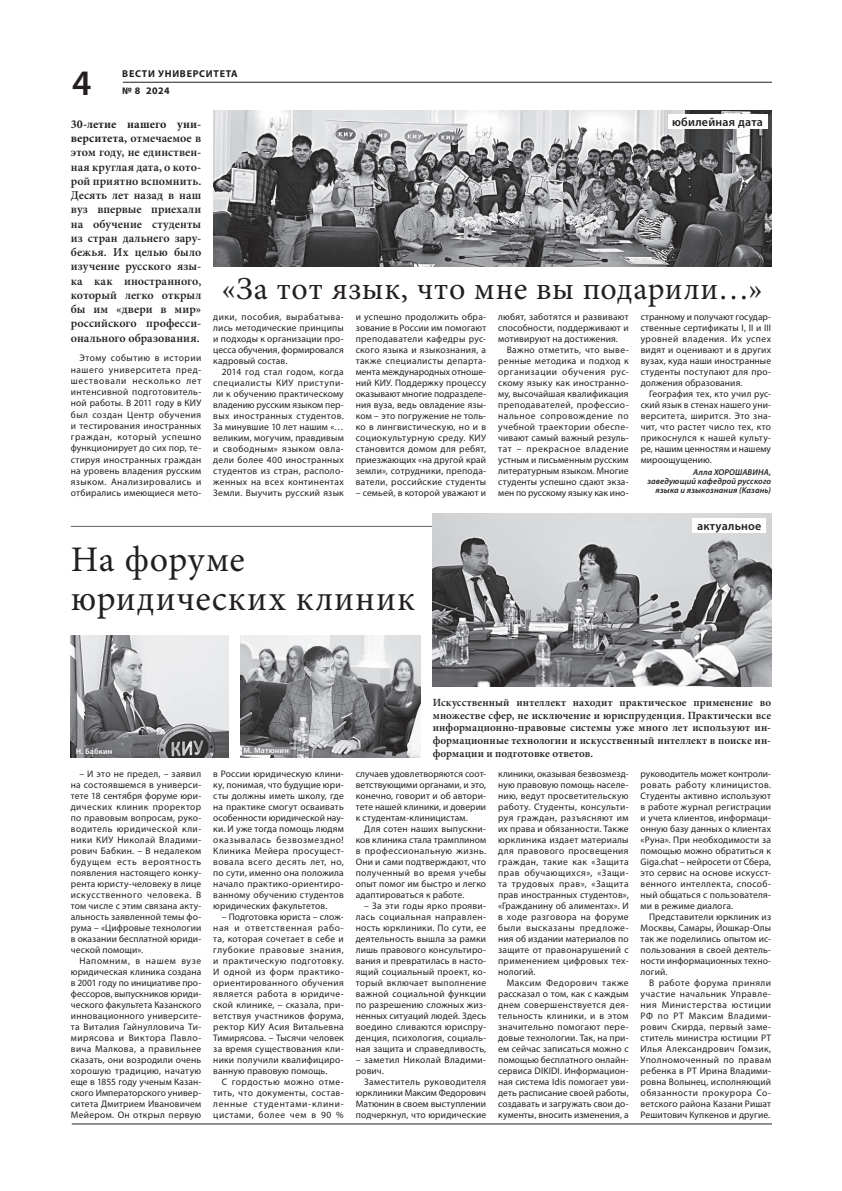
<style>
.page{position:relative;width:842px;height:1191px;background:#fff}
.page>*{position:absolute;margin:0;border:0;box-sizing:border-box;transform-origin:0 0}
.t1{font:36px/39px "Minion Pro";letter-spacing:.025em;color:#231f20}
.t2{font:600 36px "Myriad Pro";color:#231f20}
.t3{font:32px "Minion Pro";letter-spacing:.02em;color:#231f20}
.t4{font:600 12px/14.2px "Minion Pro";letter-spacing:.01em;color:#231f20;text-align:justify}
.t5{font:600 12px "Myriad Pro";letter-spacing:.02em;color:#231f20}
.t6{font:600 11px/12.7px "Minion Pro";letter-spacing:.01em;color:#231f20;text-align:justify}
.t7{font:700 10px "Myriad Pro";letter-spacing:.07em;color:#231f20}
.t8{font:9.5px/11px "Myriad Pro";letter-spacing:.015em;color:#231f20;text-align:justify}
.t9{font:9.5px/11px "Myriad Pro";letter-spacing:.035em;color:#231f20}
.t10{font:italic 600 8.5px/9px "Myriad Pro";letter-spacing:.015em;color:#231f20;text-align:right}
.t11{font:600 8px "Myriad Pro";letter-spacing:.02em;color:#fff}
.s1{font-weight:700}
</style>
<div class="page">
<svg style="left:122px;top:81px;width:53px;height:2px"></svg>
<hr style="left:123px;top:82px;width:649px;height:1px;background:#231f20">
<hr style="left:72px;top:1123px;width:700px;height:1px;background:#231f20">
<img style="left:71px;top:635px;width:158px;height:122px">
<hr style="left:71px;top:526px;width:700px;height:1px;background:#636366">
<img style="left:433px;top:513px;width:338px;height:173px">
<img style="left:213px;top:111px;width:558px;height:155px">
<div style="left:668px;top:114px;width:99px;height:15px;background:#fff"></div>
<div style="left:692px;top:518px;width:74px;height:14px;background:#fff"></div>
<img style="left:241px;top:635px;width:180px;height:122px">
<div style="left:242px;top:747px;width:48px;height:7px;background:#87898c"></div>
<h1 class="t2" style="left:72px;top:60px;width:21px">4</h1>
<p class="t7" style="left:122px;top:68px;width:117px">Вести университета</p>
<p class="t7" style="left:122px;top:85px;width:49px">№ 8 2024</p>
<p class="t4" style="left:71px;top:117px;width:132px"><span class="s1">30-летие нашего уни&shy;верситета,</span> отмечаемое в этом году, не единствен&shy;ная круглая дата, о кото&shy;рой приятно вспомнить.<br>Десять лет назад в наш вуз впервые приехали на обучение студенты из стран дальнего зару&shy;бежья. Их целью было изучение русского язы&shy;ка как иностранного, который легко открыл бы им «двери в мир» российского професси&shy;онального образования.</p>
<p class="t8" style="left:71px;top:352px;width:132px;text-indent:9px">Этому событию в истории нашего университета пред&shy;шествовали несколько лет интенсивной подготовитель&shy;ной работы. В 2011 году в КИУ был создан Центр обучения и тестирования иностранных граждан, который успешно функционирует до сих пор, те&shy;стируя иностранных граждан на уровень владения русским языком. Анализировались и отбирались имеющиеся мето-</p>
<p class="t5" style="left:672px;top:114px;width:92px">юбилейная дата</p>
<h2 class="t3" style="left:222px;top:267px;width:543px">«За тот язык, что мне вы подарили…»</h2>
<p class="t8" style="left:213px;top:311px;width:132px">дики, пособия, вырабатыва&shy;лись методические принципы и подходы к организации про&shy;цесса обучения, формировался кадровый состав.</p>
<p class="t8" style="left:213px;top:366px;width:132px;text-indent:9px">2014 год стал годом, когда специалисты КИУ приступи&shy;ли к обучению практическому владению русским языком пер&shy;вых иностранных студентов.<br>За минувшие 10 лет нашим «… великим, могучим, правдивым и свободным» языком овла&shy;дели более 400 иностранных студентов из стран, располо&shy;женных на всех континентах Земли. Выучить русский язык</p>
<p class="t8" style="left:356px;top:311px;width:132px">и успешно продолжить обра&shy;зование в России им помогают преподаватели кафедры рус&shy;ского языка и языкознания, а также специалисты департа&shy;мента международных отноше&shy;ний КИУ. Поддержку процессу оказывают многие подразделе&shy;ния вуза, ведь овладение язы&shy;ком – это погружение не толь&shy;ко в лингвистическую, но и в социокультурную среду. КИУ становится домом для ребят, приезжающих «на другой край земли», сотрудники, препода&shy;ватели, российские студенты</p>
<p class="t8" style="left:356px;top:487px;width:132px">– семьей, в которой уважают и</p>
<p class="t8" style="left:498px;top:311px;width:132px">любят, заботятся и развивают способности, поддерживают и мотивируют на достижения.</p>
<p class="t8" style="left:498px;top:344px;width:132px;text-indent:9px">Важно отметить, что выве&shy;ренные методика и подход к организации обучения рус&shy;скому языку как иностранно&shy;му, высочайшая квалификация преподавателей, профессио&shy;нальное сопровождение по учебной траектории обеспе&shy;чивают самый важный резуль&shy;тат – прекрасное владение устным и письменным русским литературным языком. Многие студенты успешно сдают экза&shy;мен по русскому языку как ино-</p>
<p class="t8" style="left:641px;top:311px;width:132px">странному и получают государ&shy;ственные сертификаты I, II и III уровней владения. Их успех видят и оценивают и в других вузах, куда наши иностранные студенты поступают для про&shy;должения образования.</p>
<p class="t8" style="left:641px;top:388px;width:132px;text-indent:9px">География тех, кто учил рус&shy;ский язык в стенах нашего уни&shy;верситета, ширится. Это зна&shy;чит, что растет число тех, кто прикоснулся к нашей культу&shy;ре, нашим ценностям и нашему мироощущению.</p>
<p class="t10" style="left:647px;top:467px;width:125px">Алла ХОРОШАВИНА, заведующий кафедрой русского языка и языкознания (Казань)</p>
<p class="t5" style="left:697px;top:518px;width:66px">актуальное</p>
<h1 class="t1" style="left:71px;top:540px;width:346px">На форуме юридических клиник</h1>
<p class="t11" style="left:76px;top:746px;width:38px">Н. Бабкин</p>
<p class="t11" style="left:244px;top:745px;width:47px">М. Матюнин</p>
<p class="t6" style="left:433px;top:696px;width:340px">Искусственный интеллект находит практическое применение во множестве сфер, не исключение и юриспруденция. Практически все информационно-правовые системы уже много лет используют ин&shy;формационные технологии и искусственный интеллект в поиске ин&shy;формации и подготовке ответов.</p>
<p class="t8" style="left:71px;top:768px;width:132px;text-indent:9px">– И это не предел, – заявил на состоявшемся в универси&shy;тете 18 сентября форуме юри&shy;дических клиник проректор по правовым вопросам, руко&shy;водитель юридической кли&shy;ники КИУ Николай Владими&shy;рович Бабкин. – В недалеком будущем есть вероятность появления настоящего конку&shy;рента юристу-человеку в лице искусственного человека. В том числе с этим связана акту&shy;альность заявленной темы фо&shy;рума – «Цифровые технологии в оказании бесплатной юриди&shy;ческой помощи».</p>
<p class="t8" style="left:71px;top:955px;width:132px;text-indent:9px">Напомним, в нашем вузе юридическая клиника создана в 2001 году по инициативе про&shy;фессоров, выпускников юриди&shy;ческого факультета Казанского инновационного университе&shy;та Виталия Гайнулловича Ти&shy;мирясова и Виктора Павло&shy;вича Малкова, а правильнее сказать, они возродили очень хорошую традицию, начатую еще в 1855 году ученым Казан&shy;ского Императорского универ&shy;ситета Дмитрием Ивановичем Мейером. Он открыл первую</p>
<p class="t8" style="left:213px;top:768px;width:132px">в России юридическую клини&shy;ку, понимая, что будущие юри&shy;сты должны иметь школу, где на практике смогут осваивать особенности юридической нау&shy;ки. И уже тогда помощь людям оказывалась безвозмездно!<br>Клиника Мейера просущест&shy;вовала всего десять лет, но, по сути, именно она положила начало практико-ориентиро&shy;ванному обучению студентов юридических факультетов.</p>
<p class="t8" style="left:213px;top:911px;width:132px;text-indent:9px">– Подготовка юриста – слож&shy;ная и ответственная рабо&shy;та, которая сочетает в себе и глубокие правовые знания, и практическую подготовку.<br>И одной из форм практико&shy;ориентированного обучения является работа в юридиче&shy;ской клинике, – сказала, при&shy;ветствуя участников форума, ректор КИУ Асия Витальевна Тимирясова. – Тысячи человек за время существования кли&shy;ники получили квалифициро&shy;ванную правовую помощь.</p>
<p class="t8" style="left:213px;top:1076px;width:132px;text-indent:9px">С гордостью можно отме&shy;тить, что документы, состав&shy;ленные студентами-клини&shy;цистами, более чем в 90 %</p>
<p class="t8" style="left:356px;top:768px;width:132px">случаев удовлетворяются соот&shy;ветствующими органами, и это, конечно, говорит и об автори&shy;тете нашей клиники, и доверии к студентам-клиницистам.</p>
<p class="t8" style="left:356px;top:823px;width:132px;text-indent:9px">Для сотен наших выпускни&shy;ков клиника стала трамплином в профессиональную жизнь.<br>Они и сами подтверждают, что полученный во время учебы опыт помог им быстро и легко адаптироваться к работе.</p>
<p class="t8" style="left:356px;top:900px;width:132px;text-indent:9px">– За эти годы ярко прояви&shy;лась социальная направлен&shy;ность юрклиники. По сути, ее деятельность вышла за рамки лишь правового консультиро&shy;вания и превратилась в насто&shy;ящий социальный проект, ко&shy;торый включает выполнение важной социальной функции по разрешению сложных жиз&shy;ненных ситуаций людей. Здесь воедино сливаются юриспру&shy;денция, психология, социаль&shy;ная защита и справедливость,</p>
<p class="t9" style="left:356px;top:1054px;width:132px">– заметил Николай Владими&shy;рович.</p>
<p class="t8" style="left:356px;top:1076px;width:132px;text-indent:9px">Заместитель руководителя юрклиники Максим Федорович Матюнин в своем выступлении подчеркнул, что юридические</p>
<p class="t8" style="left:498px;top:768px;width:132px">клиники, оказывая безвозмезд&shy;ную правовую помощь населе&shy;нию, ведут просветительскую работу. Студенты, консульти&shy;руя граждан, разъясняют им их права и обязанности. Также юрклиника издает материалы для правового просвещения граждан, такие как «Защита прав обучающихся», «Защи&shy;та трудовых прав», «Защита прав иностранных студентов», «Гражданину об алиментах». И в ходе разговора на форуме были высказаны предложе&shy;ния об издании материалов по защите от правонарушений с применением цифровых тех&shy;нологий.</p>
<p class="t8" style="left:498px;top:977px;width:132px;text-indent:9px">Максим Федорович также рассказал о том, как с каждым днем совершенствуется дея&shy;тельность клиники, и в этом значительно помогают пере&shy;довые технологии. Так, на при&shy;ем сейчас записаться можно с помощью бесплатного онлайн&shy;сервиса DIKIDI. Информацион&shy;ная система Idis помогает уви&shy;деть расписание своей работы, создавать и загружать свои до&shy;кументы, вносить изменения, а</p>
<p class="t8" style="left:641px;top:768px;width:132px">руководитель может контроли&shy;ровать работу клиницистов.<br>Студенты активно используют в работе журнал регистрации и учета клиентов, информаци&shy;онную базу данных о клиентах «Руна». При необходимости за помощью можно обратиться к Giga.chat – нейросети от Сбера, это сервис на основе искусст&shy;венного интеллекта, способ&shy;ный общаться с пользователя&shy;ми в режиме диалога.</p>
<p class="t8" style="left:641px;top:911px;width:132px;text-indent:9px">Представители юрклиник из Москвы, Самары, Йошкар-Олы так же поделились опытом ис&shy;пользования в своей деятель&shy;ности информационных техно&shy;логий.</p>
<p class="t8" style="left:641px;top:977px;width:132px;text-indent:9px">В работе форума приняли участие начальник Управле&shy;ния Министерства юстиции РФ по РТ Максим Владими&shy;рович Скирда, первый заме&shy;ститель министра юстиции РТ Илья Александрович Гомзик, Уполномоченный по правам ребенка в РТ Ирина Владими&shy;ровна Волынец, исполняющий обязанности прокурора Со&shy;ветского района Казани Ришат Решитович Купкенов и другие.</p>
</div>
